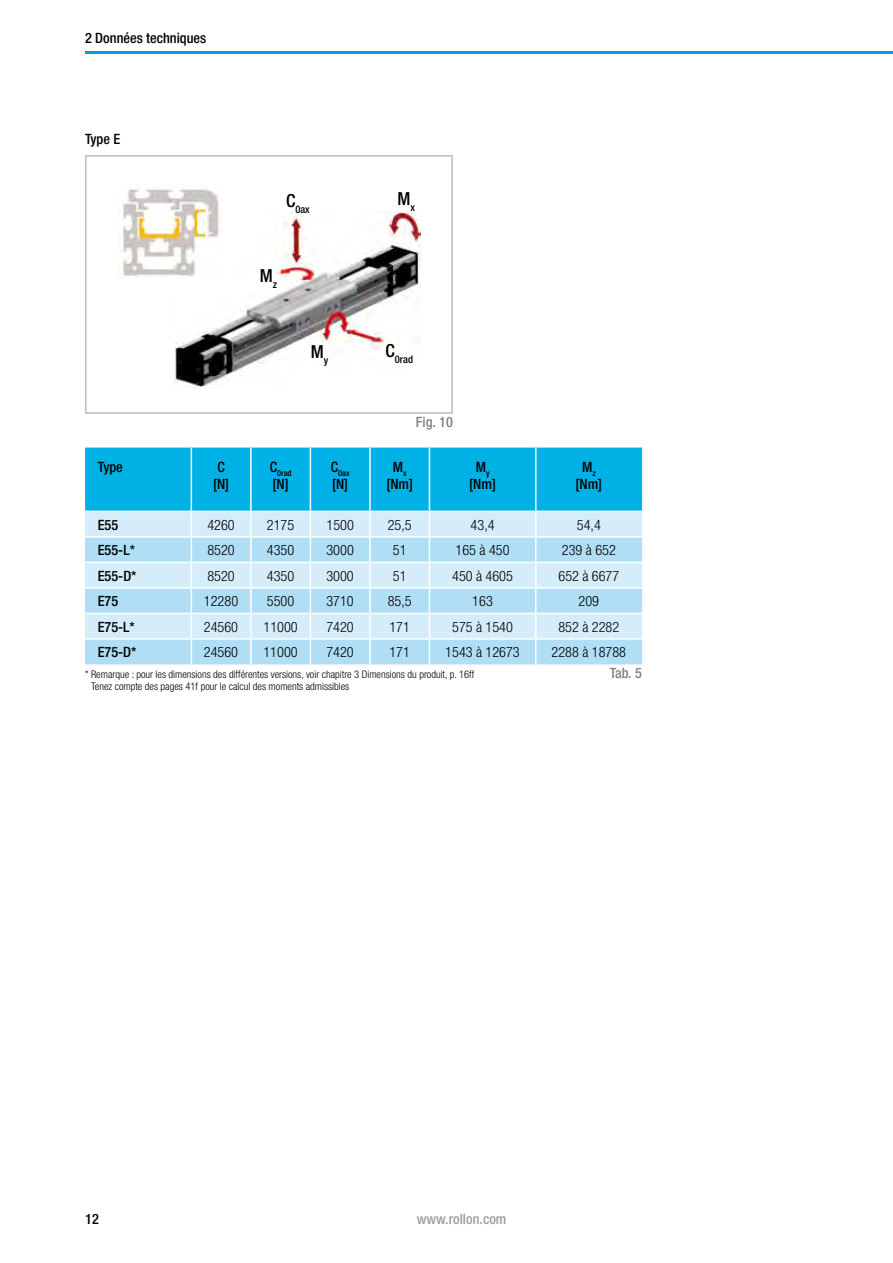
<style>
.page{position:relative;width:893px;height:1263px;background:#fff}
.page>*{position:absolute;margin:0;border:0;box-sizing:border-box;transform-origin:0 0}
.t1{font:500 condensed 18px "Helvetica Neue LT";color:#000}
.t2{font:300 condensed 14.25px "Helvetica Neue LT";color:#000}
.t3{font:500 condensed 14.25px/17.1px "Helvetica Neue LT";color:#000;text-align:center}
.t4{font:500 condensed 14.25px "Helvetica Neue LT";color:#9c9d9f}
.t5{font:500 condensed 14.25px "Helvetica Neue LT";color:#808080}
.t6{font:300 condensed 10.5px "Helvetica Neue LT";color:#000}
.t7{font:500 condensed 10.5px "Helvetica Neue LT";color:#000}
.t8{font:500 condensed 8.25px "Helvetica Neue LT";color:#000}
</style>
<div class="page">
<hr style="left:85px;top:51px;width:808px;height:3px;background:#009ee0">
<div style="left:85px;top:155px;width:368px;height:259px;border:2px solid #bcbdbf"></div>
<img style="left:174px;top:211px;width:247px;height:176px">
<svg style="left:85px;top:448px;width:557px;height:216px;background:#8dd7f2"></svg>
<hr style="left:85px;top:536px;width:106px;height:2px;background:#fff">
<hr style="left:191px;top:536px;width:60px;height:2px;background:#fff">
<hr style="left:251px;top:536px;width:59px;height:2px;background:#fff">
<hr style="left:310px;top:536px;width:60px;height:2px;background:#fff">
<hr style="left:370px;top:536px;width:59px;height:2px;background:#fff">
<hr style="left:429px;top:536px;width:107px;height:2px;background:#fff">
<hr style="left:536px;top:536px;width:106px;height:2px;background:#fff">
<img style="left:119px;top:185px;width:104px;height:93px">
<p class="t3" style="left:85px;top:29px;width:123px">2 Données techniques</p>
<p class="t3" style="left:85px;top:130px;width:37px">Type E</p>
<p class="t7" style="left:286px;top:203px;width:25px"><sup>C</sup>0ax</p>
<p class="t1" style="left:260px;top:265px;width:19px">M<sub>z</sub></p>
<p class="t1" style="left:311px;top:341px;width:19px">M<sub>y</sub></p>
<p class="t3" style="left:98px;top:458px;width:27px">Type</p>
<p class="t3" style="left:213px;top:458px;width:18px">C [N]</p>
<p class="t8" style="left:270px;top:468px;width:23px"><sup>C</sup>0rad</p>
<p class="t3" style="left:273px;top:475px;width:18px">[N]</p>
<p class="t8" style="left:331px;top:468px;width:20px"><sup>C</sup>0ax</p>
<p class="t3" style="left:332px;top:475px;width:18px">[N]</p>
<p class="t1" style="left:398px;top:188px;width:19px">M<sub>x</sub></p>
<p class="t7" style="left:386px;top:353px;width:29px"><sup>C</sup>0rad</p>
<p class="t5" style="left:416px;top:414px;width:38px">Fig. 10</p>
<p class="t3" style="left:386px;top:458px;width:28px">M<sub>x </sub>[Nm]</p>
<p class="t3" style="left:469px;top:458px;width:28px">M<sub>y </sub>[Nm]</p>
<p class="t3" style="left:576px;top:458px;width:28px">M<sub>z </sub>[Nm]</p>
<p class="t3" style="left:98px;top:516px;width:22px">E55</p>
<p class="t2" style="left:207px;top:516px;width:29px">4260</p>
<p class="t2" style="left:267px;top:516px;width:29px">2175</p>
<p class="t2" style="left:326px;top:516px;width:29px">1500</p>
<p class="t2" style="left:388px;top:516px;width:25px">25,5</p>
<p class="t2" style="left:471px;top:516px;width:25px">43,4</p>
<p class="t2" style="left:577px;top:516px;width:25px">54,4</p>
<p class="t3" style="left:98px;top:541px;width:39px">E55-L*</p>
<p class="t2" style="left:207px;top:542px;width:29px">8520</p>
<p class="t2" style="left:267px;top:542px;width:29px">4350</p>
<p class="t2" style="left:326px;top:542px;width:29px">3000</p>
<p class="t2" style="left:393px;top:542px;width:15px">51</p>
<p class="t2" style="left:456px;top:542px;width:55px">165 à 450</p>
<p class="t2" style="left:562px;top:542px;width:55px">239 à 652</p>
<p class="t3" style="left:98px;top:567px;width:40px">E55-D*</p>
<p class="t2" style="left:207px;top:567px;width:29px">8520</p>
<p class="t2" style="left:267px;top:567px;width:29px">4350</p>
<p class="t2" style="left:326px;top:567px;width:29px">3000</p>
<p class="t2" style="left:393px;top:567px;width:15px">51</p>
<p class="t2" style="left:452px;top:567px;width:62px">450 à 4605</p>
<p class="t2" style="left:558px;top:567px;width:62px">652 à 6677</p>
<p class="t3" style="left:98px;top:592px;width:22px">E75</p>
<p class="t2" style="left:204px;top:593px;width:36px">12280</p>
<p class="t2" style="left:267px;top:593px;width:29px">5500</p>
<p class="t2" style="left:326px;top:593px;width:29px">3710</p>
<p class="t2" style="left:388px;top:593px;width:25px">85,5</p>
<p class="t2" style="left:472px;top:593px;width:22px">163</p>
<p class="t2" style="left:579px;top:593px;width:22px">209</p>
<p class="t3" style="left:98px;top:618px;width:39px">E75-L*</p>
<p class="t2" style="left:204px;top:619px;width:36px">24560</p>
<p class="t2" style="left:263px;top:619px;width:36px">11000</p>
<p class="t2" style="left:326px;top:619px;width:29px">7420</p>
<p class="t2" style="left:389px;top:619px;width:22px">171</p>
<p class="t2" style="left:452px;top:619px;width:62px">575 à 1540</p>
<p class="t2" style="left:558px;top:619px;width:62px">852 à 2282</p>
<p class="t3" style="left:98px;top:643px;width:40px">E75-D*</p>
<p class="t2" style="left:204px;top:644px;width:36px">24560</p>
<p class="t2" style="left:263px;top:644px;width:36px">11000</p>
<p class="t2" style="left:326px;top:644px;width:29px">7420</p>
<p class="t2" style="left:389px;top:644px;width:22px">171</p>
<p class="t2" style="left:445px;top:644px;width:76px">1543 à 12673</p>
<p class="t2" style="left:552px;top:644px;width:76px">2288 à 18788</p>
<p class="t6" style="left:85px;top:668px;width:391px">* Remarque : pour les dimensions des différentes versions, voir chapitre 3 Dimensions du produit, p. 16ff</p>
<p class="t5" style="left:610px;top:664px;width:34px">Tab. 5</p>
<p class="t6" style="left:91px;top:681px;width:260px">Tenez compte des pages 41f pour le calcul des moments admissibles</p>
<p class="t3" style="left:85px;top:1211px;width:15px">12</p>
<p class="t4" style="left:417px;top:1210px;width:91px">www.rollon.com</p>
</div>
